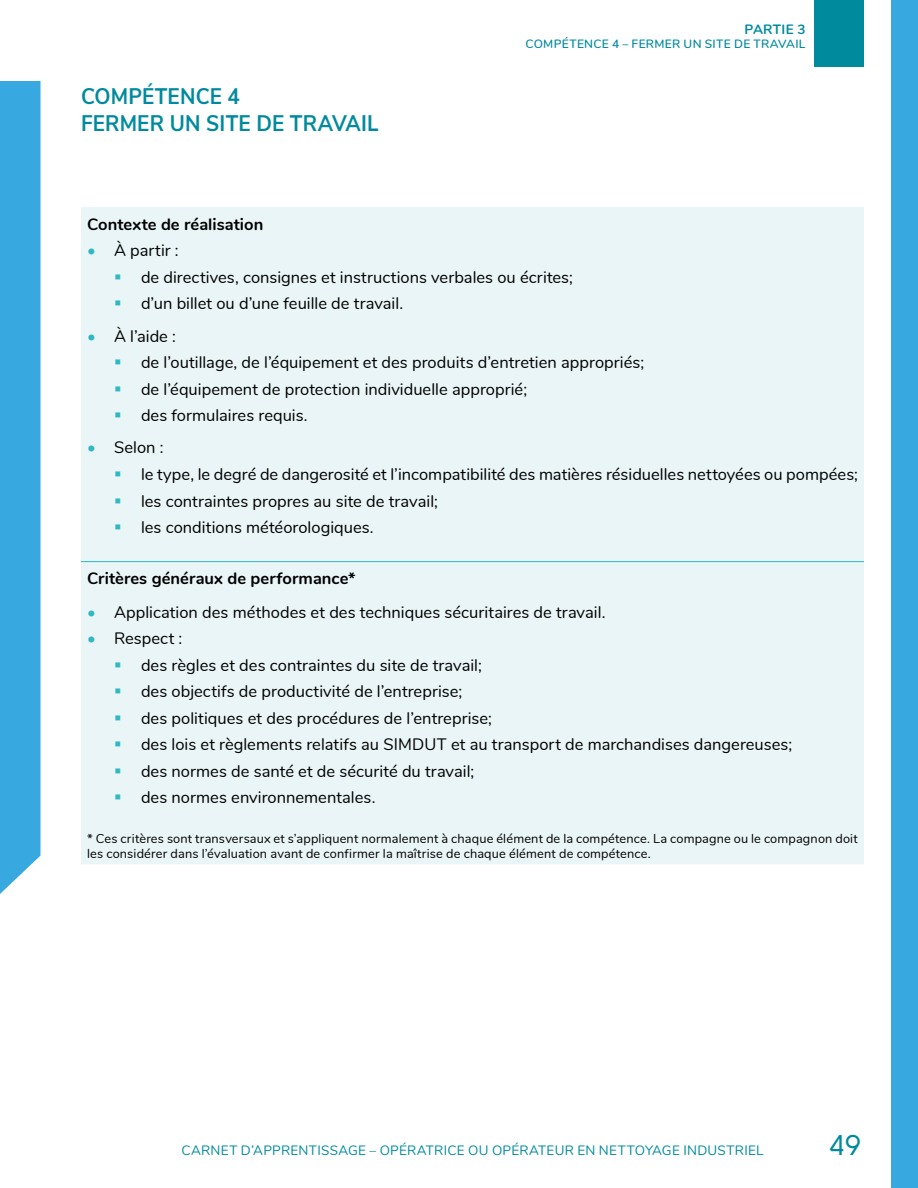
<style>
.page{position:relative;width:918px;height:1188px;background:#fff}
.page>*{position:absolute;margin:0;border:0;box-sizing:border-box;transform-origin:0 0}
.t1{font:28.5px "Solomon Sans Normal";color:#008a9e}
.t2{font:700 22.5px/27px "Nunito Sans";letter-spacing:.01em;color:#008a9e;scale:.92 1}
.t3{font:16.5px "Nunito";color:#000}
.P_justifié{font:700 16.5px "Nunito";letter-spacing:.005em;color:#000}
.H4_bold_noir{font:700 16.5px "Nunito";color:#000}
.t4{font:13.5px "Nunito";letter-spacing:.02em;color:#008a9e}
.t5{font:700 13.5px "Nunito";letter-spacing:.02em;color:#008a9e}
.Notes{font:12.75px/15px "Nunito";letter-spacing:.015em;color:#000}
.t6{font:600 12px "Nunito";letter-spacing:.025em;color:#008a9e}
.s1{color:#2fb8c2}
</style>
<div class="page">
<div style="left:891px;top:0;width:27px;height:1188px;background:#38a8e0"></div>
<div style="left:814px;top:0;width:50px;height:68px;background:#008a9e"></div>
<div style="left:0;top:81px;width:40px;height:813px;background:#38a8e0"></div>
<div style="left:81px;top:207px;width:783px;height:657px;background:#eaf5f7"></div>
<hr style="left:81px;top:561px;width:783px;height:1px;background:#2fb8c2">
<svg style="left:115px;top:274px;width:5px;height:5px"></svg>
<svg style="left:115px;top:301px;width:5px;height:5px"></svg>
<svg style="left:115px;top:360px;width:5px;height:4px"></svg>
<svg style="left:115px;top:386px;width:5px;height:5px"></svg>
<svg style="left:115px;top:413px;width:5px;height:5px"></svg>
<svg style="left:115px;top:472px;width:5px;height:4px"></svg>
<svg style="left:115px;top:498px;width:5px;height:5px"></svg>
<svg style="left:115px;top:525px;width:5px;height:4px"></svg>
<svg style="left:115px;top:662px;width:5px;height:5px"></svg>
<svg style="left:115px;top:689px;width:5px;height:5px"></svg>
<svg style="left:115px;top:715px;width:5px;height:5px"></svg>
<svg style="left:115px;top:742px;width:5px;height:5px"></svg>
<svg style="left:115px;top:768px;width:5px;height:5px"></svg>
<svg style="left:115px;top:795px;width:5px;height:5px"></svg>
<h3 class="t2" style="left:81px;top:81px;width:325px">COMPÉTENCE 4<br>FERMER UN SITE DE TRAVAIL</h3>
<p class="t5" style="left:745px;top:19px;width:62px">PARTIE 3</p>
<p class="t6" style="left:526px;top:35px;width:281px">COMPÉTENCE 4 – FERMER UN SITE DE TRAVAI L</p>
<p class="H4_bold_noir" style="left:87px;top:212px;width:178px">Contexte de réalisation</p>
<p class="t3" style="left:87px;top:238px;width:93px"><span class="s1">•</span> À partir :</p>
<p class="t3" style="left:141px;top:265px;width:434px">de directives, consignes et instructions verbales ou écrites;</p>
<p class="t3" style="left:141px;top:291px;width:264px">d’un billet ou d’une feuille de travail.</p>
<p class="t3" style="left:87px;top:324px;width:91px"><span class="s1">•</span> À l’aide :</p>
<p class="t3" style="left:141px;top:350px;width:505px">de l’outillage, de l’équipement et des produits d’entretien appropriés;</p>
<p class="t3" style="left:141px;top:377px;width:388px">de l’équipement de protection individuelle approprié;</p>
<p class="t3" style="left:141px;top:403px;width:168px">des formulaires requis.</p>
<p class="t3" style="left:87px;top:436px;width:78px"><span class="s1">•</span> Selon :</p>
<p class="t3" style="left:141px;top:462px;width:719px">le type, le degré de dangerosité et l’incompatibilité des matières résiduelles nettoyées ou pompées;</p>
<p class="t3" style="left:141px;top:489px;width:298px">les contraintes propres au site de travail;</p>
<p class="t3" style="left:141px;top:515px;width:234px">les conditions météorologiques.</p>
<p class="P_justifié" style="left:87px;top:566px;width:270px">Critères généraux de performance*</p>
<p class="t3" style="left:87px;top:600px;width:520px"><span class="s1">•</span> Application des méthodes et des techniques sécuritaires de travail.</p>
<p class="t3" style="left:87px;top:626px;width:97px"><span class="s1">•</span> Respect :</p>
<p class="t3" style="left:141px;top:653px;width:342px">des règles et des contraintes du site de travail;</p>
<p class="t3" style="left:141px;top:679px;width:323px">des objectifs de productivité de l’entreprise;</p>
<p class="t3" style="left:141px;top:706px;width:353px">des politiques et des procédures de l’entreprise;</p>
<p class="t3" style="left:141px;top:732px;width:653px">des lois et règlements relatifs au SIMDUT et au transport de marchandises dangereuses;</p>
<p class="t3" style="left:141px;top:759px;width:335px">des normes de santé et de sécurité du travail;</p>
<p class="t3" style="left:141px;top:786px;width:236px">des normes environnementales.</p>
<p class="Notes" style="left:87px;top:831px;width:772px">* Ces critères sont transversaux et s’appliquent normalement à chaque élément de la compétence. La compagne ou le compagnon doit les considérer dans l’évaluation avant de confirmer la maîtrise de chaque élément de compétence.</p>
<p class="t4" style="left:182px;top:1140px;width:583px">CARNET D’APPRENTISSAGE – OPÉRATRICE OU OPÉRATEUR EN NETTOYAGE INDUSTRIEL</p>
<h1 class="t1" style="left:829px;top:1129px;width:34px">49</h1>
</div>
